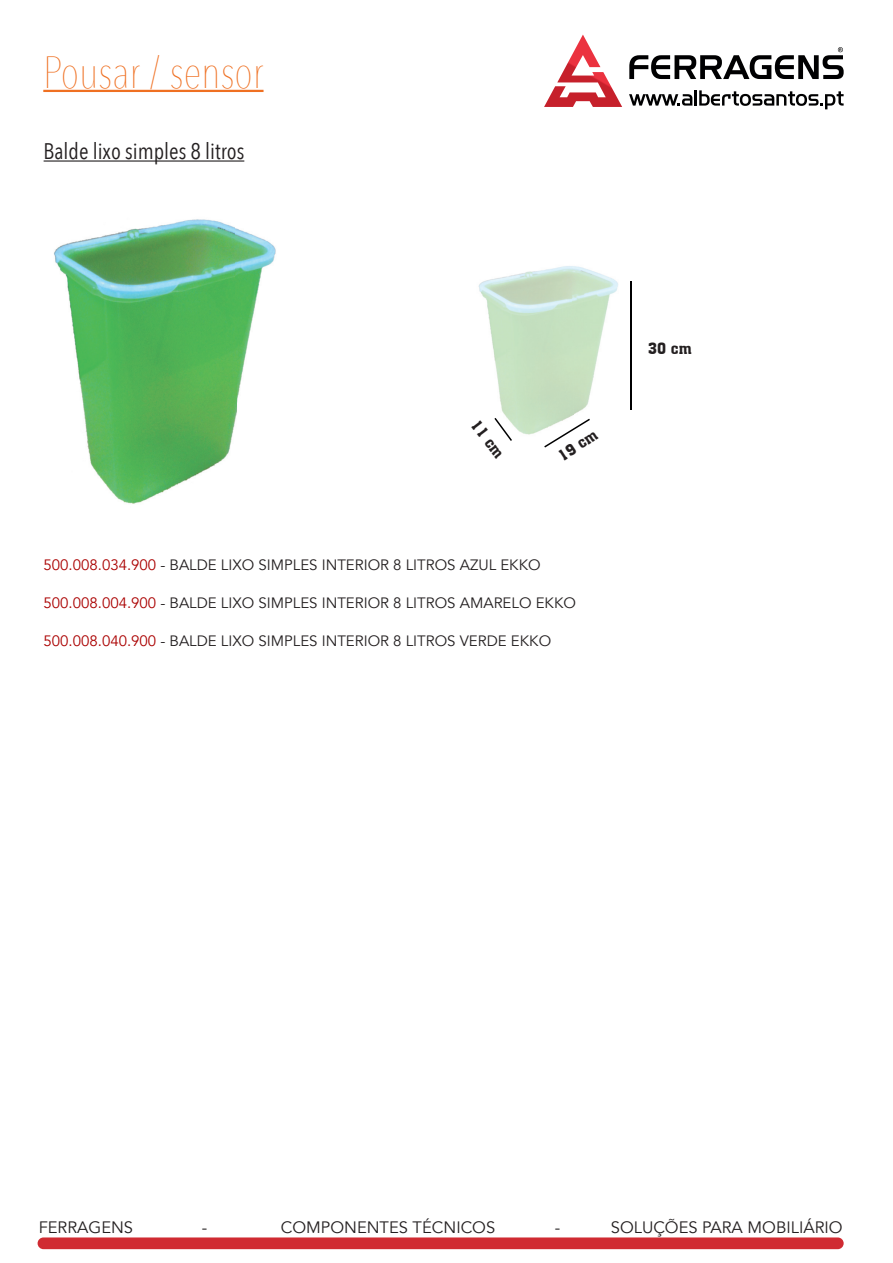
<style>
.page{position:relative;width:893px;height:1263px;background:#fff}
.page>*{position:absolute;margin:0;border:0;box-sizing:border-box;transform-origin:0 0}
.t1{font:200 45px "Avenir Next Condensed";color:#ef7022}
.t2{font:22.5px "Avenir Next Condensed";color:#231f20}
.t3{font:16.5px "Avenir";color:#231f20}
.Estilo_de_parágrafo{font:15px "Avenir";color:#231f20}
.t4{font:15px "Aachen BT";color:#231f20}
.s1{color:#a00}
</style>
<div class="page">
<div style="left:38px;top:1237px;width:806px;height:12px;background:#d02b32;border-radius:6px"></div>
<svg style="left:629px;top:47px;width:215px;height:32px"></svg>
<svg style="left:629px;top:94px;width:63px;height:12px"></svg>
<hr style="left:694px;top:90px;width:3px;height:16px;background:#000001">
<svg style="left:699px;top:90px;width:145px;height:19px"></svg>
<img style="left:544px;top:35px;width:78px;height:72px">
<img style="left:54px;top:219px;width:222px;height:285px">
<hr style="left:43px;top:90px;width:221px;height:2px;background:#ef7022">
<hr style="left:44px;top:160px;width:200px;height:2px;background:#231f20">
<img style="left:478px;top:266px;width:140px;height:169px">
<hr style="left:630px;top:281px;width:2px;height:129px;background:#000001">
<svg style="left:544px;top:419px;width:46px;height:28px"></svg>
<svg style="left:494px;top:418px;width:18px;height:23px"></svg>
<p class="t1" style="left:43px;top:45px;width:222px">Pousar / sensor</p>
<p class="t2" style="left:44px;top:132px;width:202px">Balde lixo simples 8 litros</p>
<p class="t4" style="left:482px;top:416px;width:45px;rotate:53deg">11 cm</p>
<p class="t4" style="left:554px;top:449px;width:45px;rotate:-33deg">19 cm</p>
<p class="Estilo_de_parágrafo" style="left:44px;top:556px;width:499px"><span class="s1">500.008.034.900</span> - BALDE LIXO SIMPLES INTERIOR 8 LITROS AZUL EKKO</p>
<p class="Estilo_de_parágrafo" style="left:44px;top:594px;width:534px"><span class="s1">500.008.004.900</span> - BALDE LIXO SIMPLES INTERIOR 8 LITROS AMARELO EKKO</p>
<p class="Estilo_de_parágrafo" style="left:44px;top:632px;width:509px"><span class="s1">500.008.040.900</span> - BALDE LIXO SIMPLES INTERIOR 8 LITROS VERDE EKKO</p>
<p class="t4" style="left:648px;top:339px;width:45px">30 cm</p>
<p class="t3" style="left:39px;top:1217px;width:96px">FERRAGENS</p>
<p class="t3" style="left:202px;top:1217px;width:7px">-</p>
<p class="t3" style="left:281px;top:1217px;width:216px">COMPONENTES TÉCNICOS</p>
<p class="t3" style="left:555px;top:1217px;width:7px">-</p>
<p class="t3" style="left:611px;top:1217px;width:233px">SOLUÇÕES PARA MOBILIÁRIO</p>
</div>
